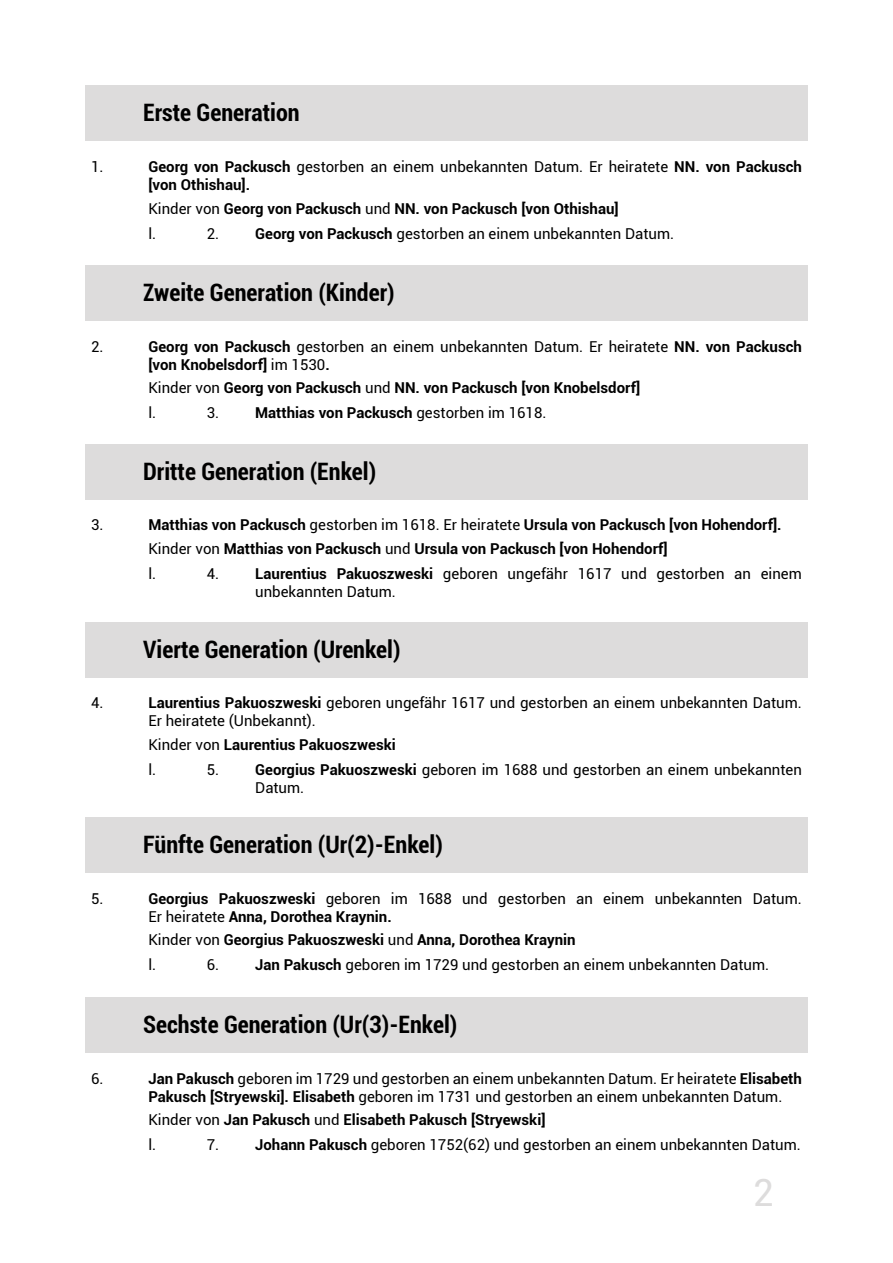
<style>
.page{position:relative;width:893px;height:1263px;background:#fff}
.page>*{position:absolute;margin:0;border:0;box-sizing:border-box;transform-origin:0 0}
.t1{font:37.5px "Roboto";color:#dddcdc}
.t2{font:700 condensed 24px "Roboto";color:#000}
.t3{font:15px/18px "Roboto";color:#000}
.t4{font:700 15px/25px "Roboto";color:#000}
.s1{font-weight:400}
.s2{font-weight:700}
</style>
<div class="page">
<div style="left:85px;top:85px;width:723px;height:56px;background:#dddcdc"></div>
<div style="left:85px;top:265px;width:723px;height:56px;background:#dddcdc"></div>
<div style="left:85px;top:443px;width:723px;height:56px;background:#dddcdc"></div>
<div style="left:85px;top:622px;width:723px;height:56px;background:#dddcdc"></div>
<div style="left:85px;top:817px;width:723px;height:56px;background:#dddcdc"></div>
<div style="left:85px;top:997px;width:723px;height:56px;background:#dddcdc"></div>
<h2 class="t2" style="left:143px;top:96px;width:158px">Erste Generation</h2>
<p class="t3" style="left:91px;top:158px;width:14px">1.</p>
<p class="t4" style="left:148px;top:158px;width:655px;line-height:18px">Georg von Packusch <span class="s1">gestorben an einem unbekannten Datum. Er heiratete</span> NN. von Packusch [von Othishau].</p>
<p class="t4" style="left:148px;top:195px;width:472px"><span class="s1">Kinder von</span> Georg von Packusch <span class="s1">und</span> NN. von Packusch [von Othishau] <span class="s1">l.</span></p>
<p class="t3" style="left:207px;top:224px;width:469px">2. <span class="s2">Georg von Packusch</span> gestorben an einem unbekannten Datum.</p>
<h2 class="t2" style="left:143px;top:275px;width:253px">Zweite Generation (Kinder)</h2>
<p class="t3" style="left:91px;top:337px;width:14px">2.</p>
<p class="t3" style="left:148px;top:337px;width:655px"><span class="s2">Georg von Packusch</span> gestorben an einem unbekannten Datum. Er heiratete <span class="s2">NN. von Packusch [von Knobelsdorf]</span> im 1530<span class="s2">.</span></p>
<p class="t4" style="left:148px;top:374px;width:493px"><span class="s1">Kinder von</span> Georg von Packusch <span class="s1">und</span> NN. von Packusch [von Knobelsdorf] <span class="s1">l.</span></p>
<p class="t4" style="left:207px;top:400px;width:341px"><span class="s1">3.</span> Matthias von Packusch <span class="s1">gestorben im 1618.</span></p>
<h2 class="t2" style="left:143px;top:454px;width:235px">Dritte Generation (Enkel)</h2>
<p class="t3" style="left:91px;top:515px;width:14px">3.</p>
<p class="t4" style="left:148px;top:513px;width:635px;line-height:23.2px">Matthias von Packusch <span class="s1">gestorben im 1618. Er heiratete</span> Ursula von Packusch [von Hohendorf].<br><span class="s1">Kinder von</span> Matthias von Packusch <span class="s1">und</span> Ursula von Packusch [von Hohendorf]</p>
<p class="t3" style="left:148px;top:564px;width:9px">l.</p>
<p class="t3" style="left:255px;top:564px;width:548px;text-indent:-48px">4. <span class="s2">Laurentius Pakuoszweski</span> geboren ungefähr 1617 und gestorben an einem unbekannten Datum.</p>
<h2 class="t2" style="left:143px;top:632px;width:259px">Vierte Generation (Urenkel)</h2>
<p class="t3" style="left:91px;top:693px;width:14px">4.</p>
<p class="t3" style="left:148px;top:693px;width:655px"><span class="s2">Laurentius Pakuoszweski</span> geboren ungefähr 1617 und gestorben an einem unbekannten Datum.<br>Er heiratete (Unbekannt).</p>
<p class="t4" style="left:148px;top:731px;width:249px"><span class="s1">Kinder von</span> Laurentius Pakuoszweski <span class="s1">l.</span></p>
<p class="t3" style="left:255px;top:760px;width:548px;text-indent:-48px">5. <span class="s2">Georgius Pakuoszweski</span> geboren im 1688 und gestorben an einem unbekannten<br>Datum.</p>
<h2 class="t2" style="left:143px;top:827px;width:301px">Fünfte Generation (Ur(2)-Enkel)</h2>
<p class="t3" style="left:91px;top:889px;width:14px">5.</p>
<p class="t3" style="left:148px;top:889px;width:655px"><span class="s2">Georgius Pakuoszweski</span> geboren im 1688 und gestorben an einem unbekannten Datum.<br>Er heiratete <span class="s2">Anna, Dorothea Kraynin.</span></p>
<p class="t4" style="left:148px;top:926px;width:429px"><span class="s1">Kinder von</span> Georgius Pakuoszweski <span class="s1">und</span> Anna, Dorothea Kraynin <span class="s1">l.</span></p>
<p class="t3" style="left:207px;top:955px;width:564px">6. <span class="s2">Jan Pakusch</span> geboren im 1729 und gestorben an einem unbekannten Datum.</p>
<h2 class="t2" style="left:143px;top:1008px;width:316px">Sechste Generation (Ur(3)-Enkel)</h2>
<p class="t3" style="left:91px;top:1069px;width:14px">6.</p>
<p class="t3" style="left:148px;top:1069px;width:655px"><span class="s2">Jan Pakusch</span> geboren im 1729 und gestorben an einem unbekannten Datum. Er heiratete <span class="s2">Elisabeth<br>Pakusch [Stryewski]. Elisabeth</span> geboren im 1731 und gestorben an einem unbekannten Datum.</p>
<p class="t4" style="left:148px;top:1107px;width:399px"><span class="s1">Kinder von</span> Jan Pakusch <span class="s1">und</span> Elisabeth Pakusch [Stryewski] <span class="s1">l.</span></p>
<p class="t3" style="left:207px;top:1135px;width:596px">7. <span class="s2">Johann Pakusch</span> geboren 1752(62) und gestorben an einem unbekannten Datum.</p>
<h1 class="t1" style="left:753px;top:1166px;width:23px">2</h1>
</div>
